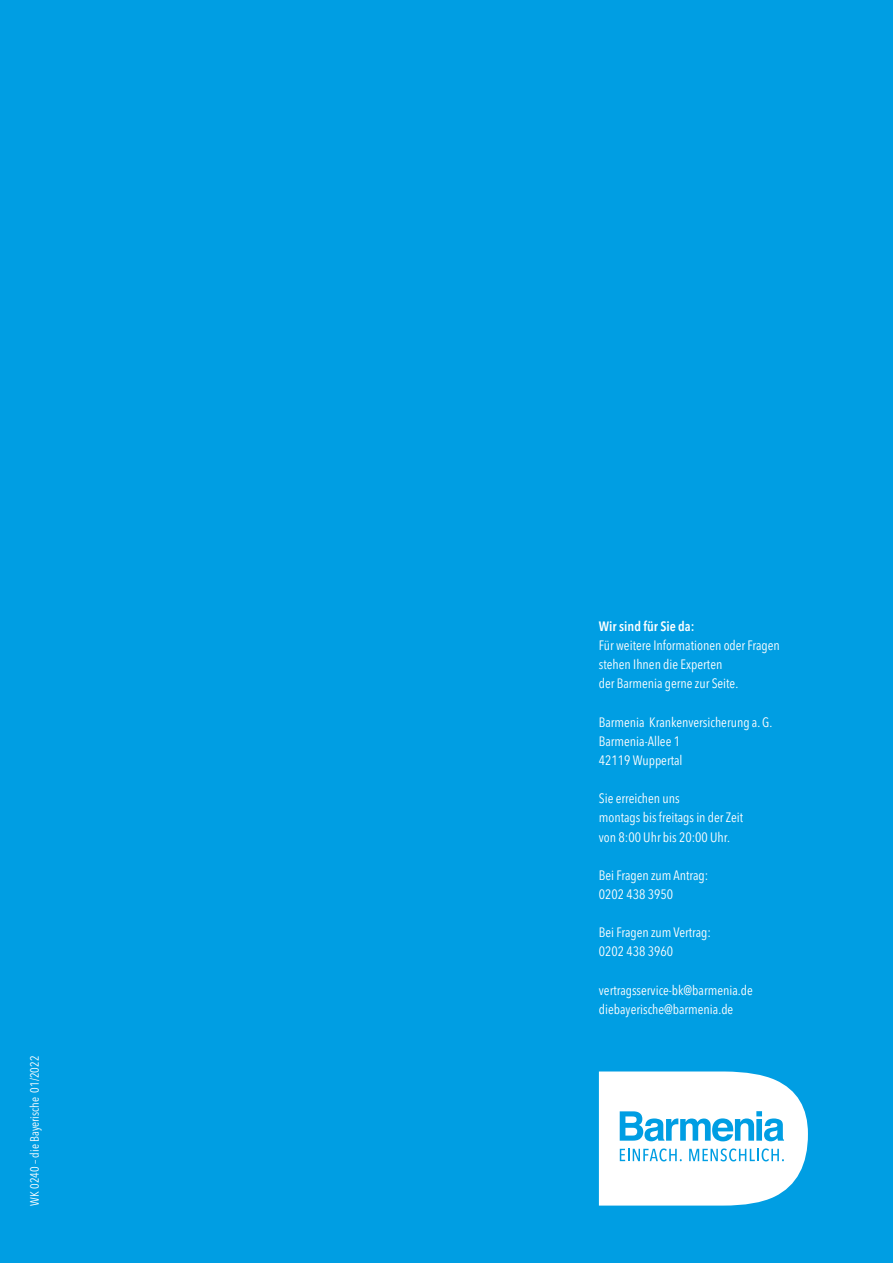
<style>
.page{position:relative;width:893px;height:1263px;background:#009ee3}
.page>*{position:absolute;margin:0;border:0;box-sizing:border-box;transform-origin:0 0}
.t1{font:condensed 13.5px/19.2px "Avenir Next LT Pro";color:#fff}
.t2{font:600 condensed 13.5px "Avenir Next LT Pro";color:#fff}
.t3{font:condensed 12px "Avenir Next LT Pro";color:#fff}
</style>
<div class="page">
<svg style="left:599px;top:1071px;width:209px;height:134px;background:#d2eefa"></svg>
<p class="t3" style="left:27px;top:1205px;width:151px;rotate:-90deg">WK 0240 – die Bayerische 01/2022</p>
<p class="t2" style="left:599px;top:618px;width:97px">Wir sind für Sie da:</p>
<p class="t1" style="left:599px;top:636px;width:183px">Für weitere Informationen oder Fragen stehen Ihnen die Experten<br>der Barmenia gerne zur Seite.</p>
<p class="t1" style="left:599px;top:712px;width:175px">Barmenia Krankenversicherung a. G.<br>Barmenia-Allee 1<br>42119 Wuppertal</p>
<p class="t1" style="left:599px;top:789px;width:146px">Sie erreichen uns<br>montags bis freitags in der Zeit von 8:00 Uhr bis 20:00 Uhr.</p>
<p class="t1" style="left:599px;top:865px;width:111px">Bei Fragen zum Antrag:<br>0202 438 3950</p>
<p class="t1" style="left:599px;top:923px;width:114px">Bei Fragen zum Vertrag:<br>0202 438 3960</p>
<p class="t1" style="left:599px;top:980px;width:155px">vertragsservice-bk@barmenia.de diebayerische@barmenia.de</p>
</div>
